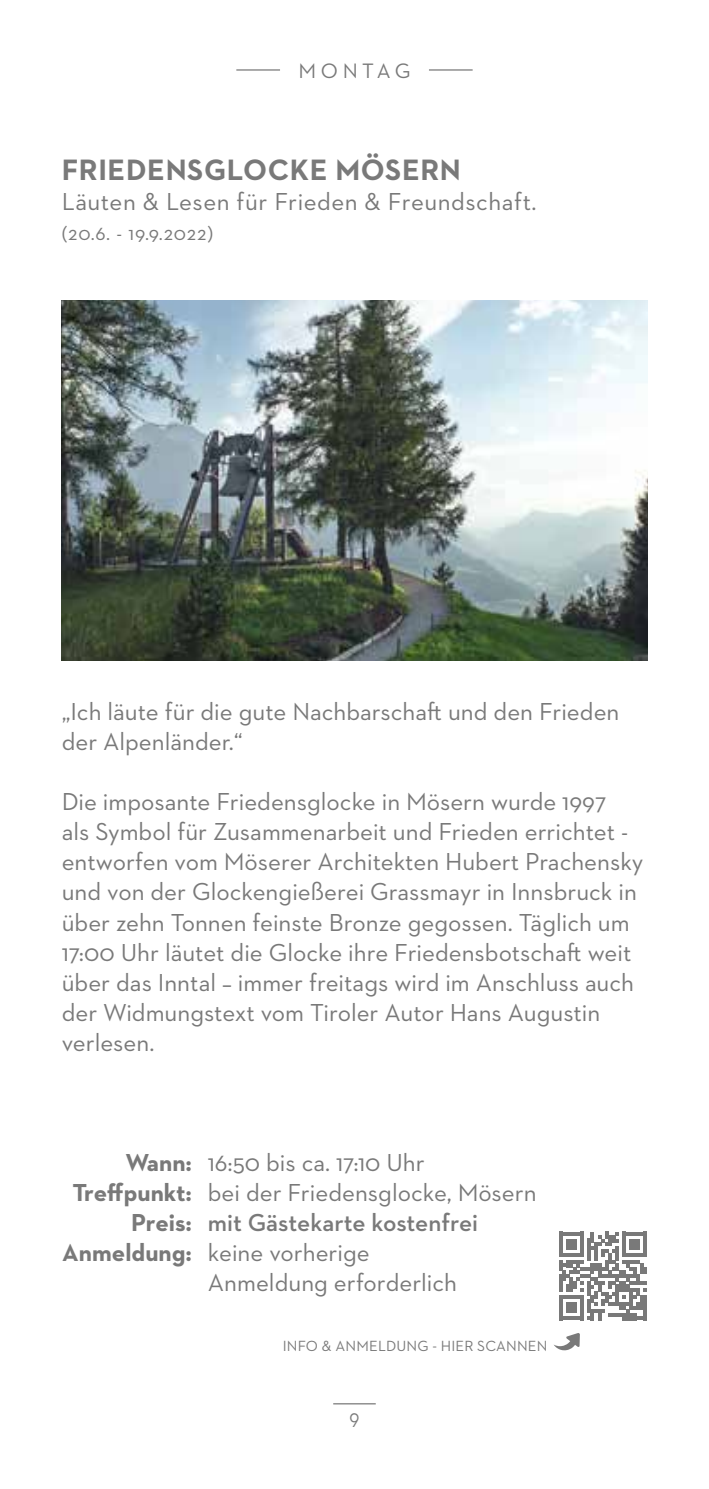
<style>
.page{position:relative;width:709px;height:1489px;background:#fff}
.page>*{position:absolute;margin:0;border:0;box-sizing:border-box;transform-origin:0 0}
.t1{font:700 30px "Neutraface 2 Text";letter-spacing:.02em;color:#797979}
.t2{font:25px/30px "Neutraface 2 Text";color:#797979}
.t3{font:25px "Neutraface 2 Text";letter-spacing:.02em;color:#797979}
.t4{font:700 25px/30px "Neutraface 2 Text";color:#797979;text-align:right}
.t5{font:600 25px "Neutraface 2 Text";color:#797979}
.t6{font:21.25px "Neutraface 2 Text";letter-spacing:.205em;color:#797979}
.t7{font:20.25px "Neutraface 2 Text";color:#797979;scale:.87 1}
.t8{font:20px "Neutraface 2 Text";color:#797979}
.t9{font:15px "Neutraface 2 Text";letter-spacing:.01em;color:#797979}
</style>
<div class="page">
<hr style="left:333px;top:1402px;width:43px;height:2px;background:#797979">
<img style="left:62px;top:300px;width:585px;height:360px">
<svg style="left:554px;top:1333px;width:26px;height:17px"></svg>
<svg style="left:559px;top:1231px;width:88px;height:88px"></svg>
<hr style="left:236px;top:69px;width:44px;height:2px;background:#797979">
<hr style="left:429px;top:69px;width:43px;height:2px;background:#797979">
<p class="t6" style="left:298px;top:58px;width:113px">MONTAG</p>
<p class="t1" style="left:62px;top:151px;width:401px">FRIEDENSGLOCKE MÖSERN</p>
<p class="t3" style="left:62px;top:186px;width:476px">Läuten &amp; Lesen für Frieden &amp; Freundschaft.</p>
<p class="t8" style="left:62px;top:221px;width:153px">(20.6. - 19.9.2022)</p>
<p class="t2" style="left:62px;top:696px;width:559px">„Ich läute für die gute Nachbarschaft und den Frieden der Alpenländer.“</p>
<p class="t2" style="left:62px;top:786px;width:583px">Die imposante Friedensglocke in Mösern wurde 1997<br>als Symbol für Zusammenarbeit und Frieden errichtet - entworfen vom Möserer Architekten Hubert Prachensky und von der Glockengießerei Grassmayr in Innsbruck in über zehn Tonnen feinste Bronze gegossen. Täglich um 17:00 Uhr läutet die Glocke ihre Friedensbotschaft weit über das Inntal – immer freitags wird im Anschluss auch der Widmungstext vom Tiroler Autor Hans Augustin verlesen.</p>
<p class="t4" style="left:62px;top:1146px;width:131px">Wann:<br>Treffpunkt:<br>Preis:<br>Anmeldung:</p>
<p class="t2" style="left:208px;top:1146px;width:330px">16:50 bis ca. 17:10 Uhr<br>bei der Friedensglocke, Mösern</p>
<p class="t5" style="left:208px;top:1206px;width:272px">mit Gästekarte kostenfrei</p>
<p class="t2" style="left:208px;top:1236px;width:251px">keine vorherige<br>Anmeldung erforderlich</p>
<p class="t9" style="left:283px;top:1336px;width:266px">INFO &amp; ANMELDUNG - HIER SCANNEN</p>
<p class="t7" style="left:349px;top:1407px;width:13px">9</p>
</div>
